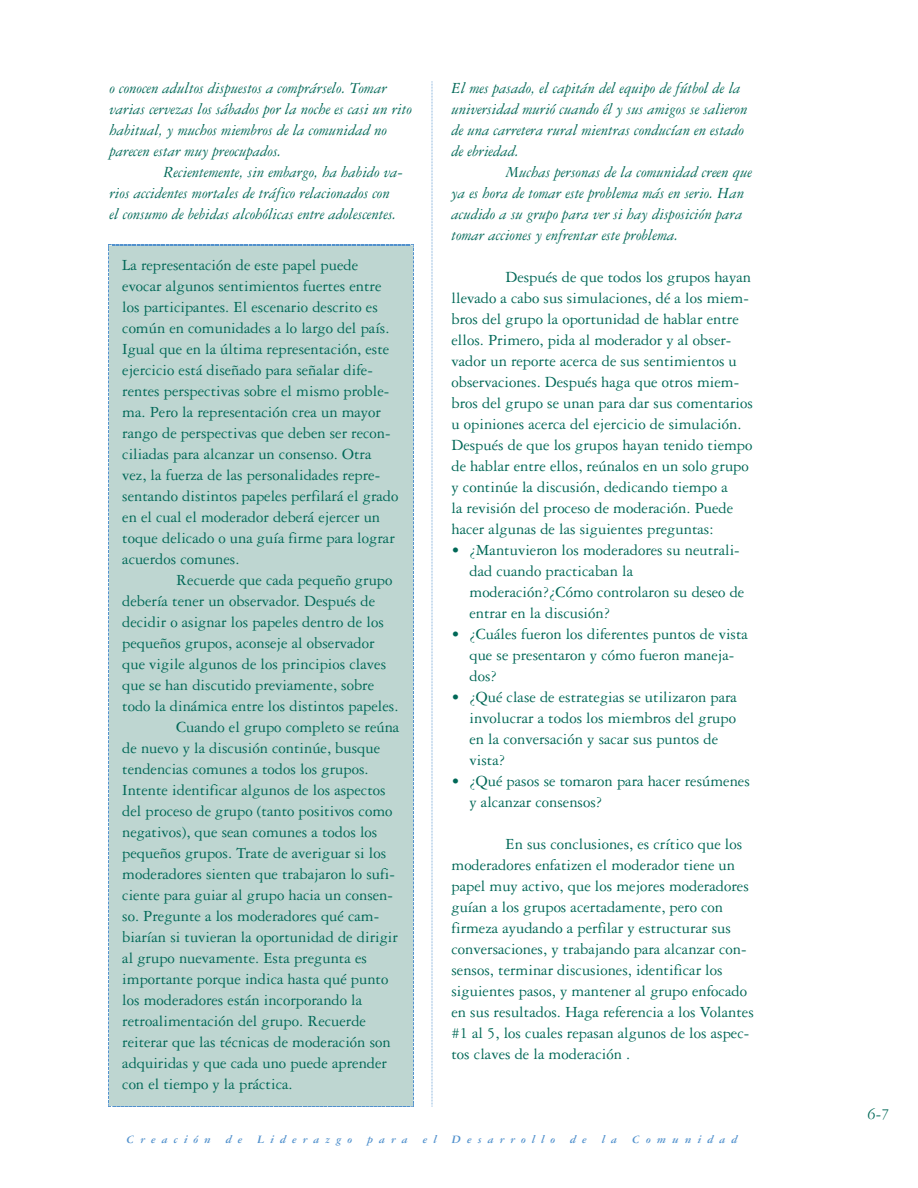
<style>
.page{position:relative;width:918px;height:1188px;background:#fff}
.page>*{position:absolute;margin:0;border:0;box-sizing:border-box;transform-origin:0 0}
.t1{font:16.5px/21px "Garamond Three";color:#006857}
.t2{font:italic 16.5px/21px "Garamond Three";color:#006857}
.t3{font:italic 700 12px "Garamond Three";letter-spacing:.5em;color:#5191cd}
</style>
<div class="page">
<div style="left:108px;top:245px;width:306px;height:862px;background:#bed6d1"></div>
<svg style="left:108px;top:244px;width:306px;height:5px"></svg>
<img style="left:413px;top:249px;width:1px;height:854px">
<svg style="left:108px;top:1103px;width:306px;height:4px"></svg>
<img style="left:108px;top:248px;width:1px;height:855px">
<svg style="left:432px;top:81px;width:1px;height:1026px"></svg>
<p class="t2" style="left:110px;top:79px;width:304px">o conocen adultos dispuestos a comprárselo. Tomar varias cervezas los sábados por la noche es casi un rito habitual, y muchos miembros de la comunidad no parecen estar muy preocupados.</p>
<p class="t2" style="left:110px;top:163px;width:295px;text-indent:54px">Recientemente, sin embargo, ha habido va&shy;rios accidentes mortales de tráfico relacionados con<br>el consumo de bebidas alcohólicas entre adolescentes.</p>
<p class="t1" style="left:122px;top:256px;width:278px">La representación de este papel puede evocar algunos sentimientos fuertes entre los participantes. El escenario descrito es común en comunidades a lo largo del país.<br>Igual que en la última representación, este ejercicio está diseñado para señalar dife&shy;rentes perspectivas sobre el mismo proble&shy;ma. Pero la representación crea un mayor rango de perspectivas que deben ser recon&shy;ciliadas para alcanzar un consenso. Otra vez, la fuerza de las personalidades repre&shy;sentando distintos papeles perfilará el grado en el cual el moderador deberá ejercer un toque delicado o una guía firme para lograr acuerdos comunes.</p>
<p class="t1" style="left:176px;top:570px;width:218px">Recuerde que cada pequeño grupo</p>
<p class="t1" style="left:122px;top:591px;width:254px">debería tener un observador. Después de</p>
<p class="t1" style="left:122px;top:612px;width:263px">decidir o asignar los papeles dentro de los</p>
<p class="t1" style="left:122px;top:633px;width:254px">pequeños grupos, aconseje al observador</p>
<p class="t1" style="left:122px;top:654px;width:265px">que vigile algunos de los principios claves</p>
<p class="t1" style="left:122px;top:675px;width:253px">que se han discutido previamente, sobre</p>
<p class="t1" style="left:122px;top:696px;width:278px">todo la dinámica entre los distintos papeles.</p>
<p class="t1" style="left:176px;top:717px;width:225px">Cuando el grupo completo se reúna</p>
<p class="t1" style="left:122px;top:738px;width:259px">de nuevo y la discusión continúe, busque</p>
<p class="t1" style="left:122px;top:759px;width:248px">tendencias comunes a todos los grupos.</p>
<p class="t1" style="left:122px;top:780px;width:265px">Intente identificar algunos de los aspectos</p>
<p class="t1" style="left:122px;top:801px;width:272px">del proceso de grupo (tanto positivos como</p>
<p class="t1" style="left:122px;top:822px;width:257px">negativos), que sean comunes a todos los</p>
<p class="t1" style="left:122px;top:843px;width:266px">pequeños grupos. Trate de averiguar si los</p>
<p class="t1" style="left:122px;top:864px;width:274px">moderadores sienten que trabajaron lo sufi-</p>
<p class="t1" style="left:122px;top:885px;width:272px">ciente para guiar al grupo hacia un consen-</p>
<p class="t1" style="left:122px;top:906px;width:259px">so. Pregunte a los moderadores qué cam-</p>
<p class="t1" style="left:122px;top:927px;width:277px">biarían si tuvieran la oportunidad de dirigir</p>
<p class="t1" style="left:122px;top:948px;width:246px">al grupo nuevamente. Esta pregunta es</p>
<p class="t1" style="left:122px;top:969px;width:268px">importante porque indica hasta qué punto</p>
<p class="t1" style="left:122px;top:990px;width:242px">los moderadores están incorporando la</p>
<p class="t1" style="left:122px;top:1011px;width:245px">retroalimentación del grupo. Recuerde</p>
<p class="t1" style="left:122px;top:1032px;width:270px">reiterar que las técnicas de moderación son</p>
<p class="t1" style="left:122px;top:1053px;width:266px">adquiridas y que cada uno puede aprender</p>
<p class="t1" style="left:122px;top:1074px;width:172px">con el tiempo y la práctica.</p>
<p class="t2" style="left:452px;top:79px;width:297px">El mes pasado, el capitán del equipo de fútbol de la universidad murió cuando él y sus amigos se salieron de una carretera rural mientras conducían en estado de ebriedad.</p>
<p class="t2" style="left:452px;top:163px;width:302px;text-indent:54px">Muchas personas de la comunidad creen que ya es hora de tomar este problema más en serio. Han acudido a su grupo para ver si hay disposición para tomar acciones y enfrentar este problema.</p>
<p class="t1" style="left:452px;top:268px;width:303px;text-indent:54px">Después de que todos los grupos hayan llevado a cabo sus simulaciones, dé a los miem&shy;bros del grupo la oportunidad de hablar entre ellos. Primero, pida al moderador y al obser&shy;vador un reporte acerca de sus sentimientos u observaciones. Después haga que otros miem&shy;bros del grupo se unan para dar sus comentarios u opiniones acerca del ejercicio de simulación.<br>Después de que los grupos hayan tenido tiempo de hablar entre ellos, reúnalos en un solo grupo y continúe la discusión, dedicando tiempo a<br>la revisión del proceso de moderación. Puede hacer algunas de las siguientes preguntas:</p>
<p class="t1" style="left:470px;top:541px;width:276px;text-indent:-18px">• ¿Mantuvieron los moderadores su neutrali&shy;dad cuando practicaban la moderación?¿Cómo controlaron su deseo de entrar en la discusión?</p>
<p class="t1" style="left:470px;top:625px;width:280px;text-indent:-18px">• ¿Cuáles fueron los diferentes puntos de vista que se presentaron y cómo fueron maneja&shy;dos?</p>
<p class="t1" style="left:470px;top:688px;width:269px;text-indent:-18px">• ¿Qué clase de estrategias se utilizaron para involucrar a todos los miembros del grupo en la conversación y sacar sus puntos de vista?</p>
<p class="t1" style="left:470px;top:772px;width:282px;text-indent:-18px">• ¿Qué pasos se tomaron para hacer resúmenes y alcanzar consensos?</p>
<p class="t1" style="left:452px;top:835px;width:304px;text-indent:54px">En sus conclusiones, es crítico que los moderadores enfatizen el moderador tiene un papel muy activo, que los mejores moderadores guían a los grupos acertadamente, pero con firmeza ayudando a perfilar y estructurar sus conversaciones, y trabajando para alcanzar con&shy;sensos, terminar discusiones, identificar los siguientes pasos, y mantener al grupo enfocado en sus resultados. Haga referencia a los Volantes #1 al 5, los cuales repasan algunos de los aspec&shy;tos claves de la moderación .</p>
<p class="t3" style="left:126px;top:1135px;width:613px">Creación de Liderazgo para el Desarrollo de la Comunidad</p>
<p class="t2" style="left:868px;top:1105px;width:23px">6-7</p>
</div>
